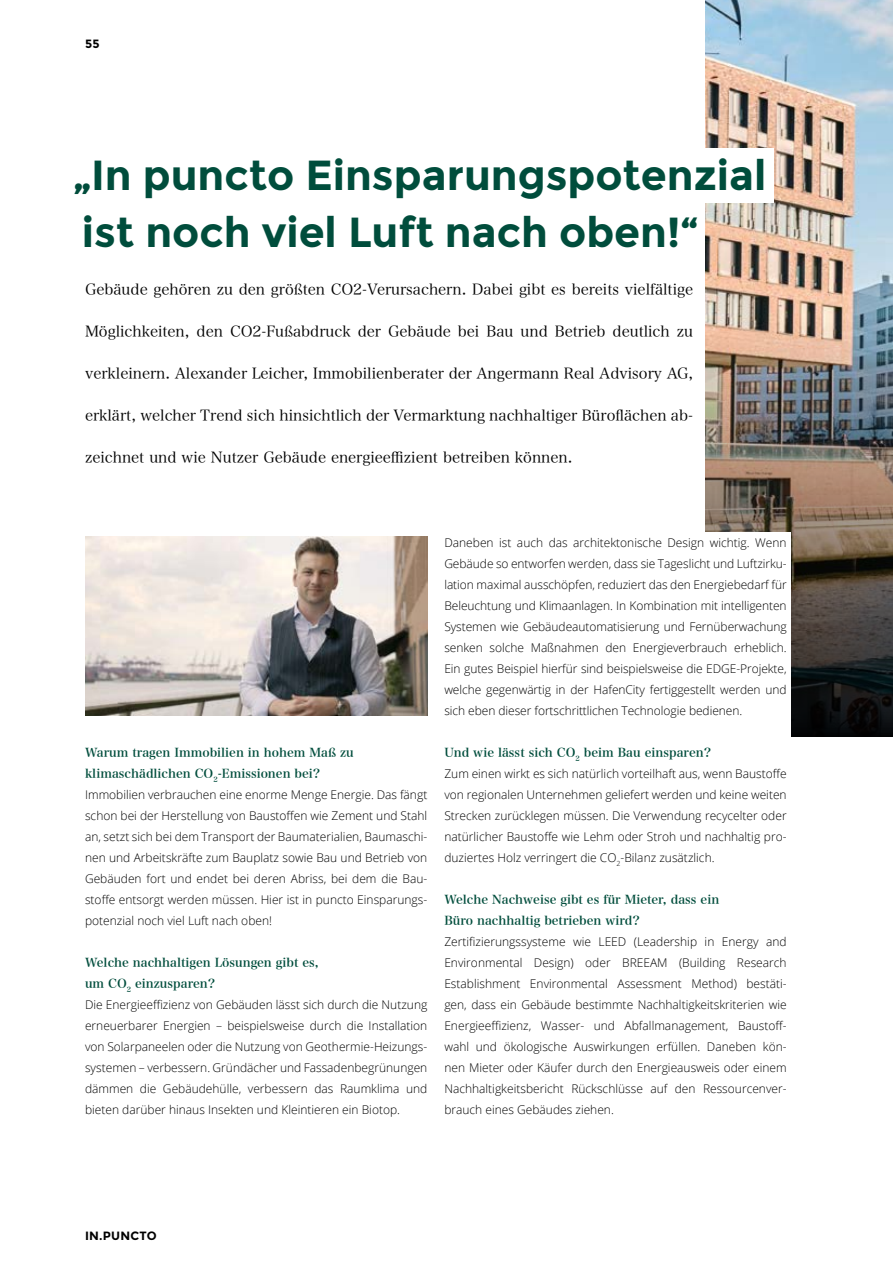
<style>
.page{position:relative;width:893px;height:1263px;background:#fff}
.page>*{position:absolute;margin:0;border:0;box-sizing:border-box;transform-origin:0 0}
.t1{font:700 42px/57px "Montserrat";color:#004d3c}
.t2{font:15px "Hira Min Pro W3";color:#000}
.t3{font:300 12px/21px "Open Sans";color:#000}
.t4{font:700 12px "Montserrat";letter-spacing:.02em;color:#000}
.s1{font-family:"Hira Min Pro N W6";font-weight:400;color:#004d3c}
</style>
<div class="page">
<img style="left:705px;top:0;width:188px;height:316px">
<img style="left:705px;top:316px;width:188px;height:420px">
<img style="left:85px;top:536px;width:342px;height:179px">
<div style="left:440px;top:532px;width:351px;height:263px;background:#fff"></div>
<div style="left:684px;top:148px;width:90px;height:55px;background:#fff"></div>
<hr style="left:892px;top:462px;width:1px;height:98px;background:#004d3c">
<p class="t4" style="left:85px;top:37px;width:16px">55</p>
<p class="t1" style="left:73px;top:147px;width:694px">„In puncto Einsparungspotenzial ist noch viel Luft nach oben!“</p>
<p class="t2" style="left:85px;top:277px;width:610px">Gebäude gehören zu den größten CO2-Verursachern. Dabei gibt es bereits vielfältige</p>
<p class="t2" style="left:85px;top:319px;width:610px">Möglichkeiten, den CO2-Fußabdruck der Gebäude bei Bau und Betrieb deutlich zu</p>
<p class="t2" style="left:85px;top:361px;width:610px">verkleinern. Alexander Leicher, Immobilienberater der Angermann Real Advisory AG,</p>
<p class="t2" style="left:85px;top:403px;width:610px">erklärt, welcher Trend sich hinsichtlich der Vermarktung nachhaltiger Büroflächen ab-</p>
<p class="t2" style="left:85px;top:445px;width:489px">zeichnet und wie Nutzer Gebäude energieeffizient betreiben können.</p>
<p class="t3" style="left:85px;top:742px;width:344px"><span class="s1">Warum tragen Immobilien in hohem Maß zu klimaschädlichen CO</span><sub>2</sub><span class="s1">-Emissionen bei?<br></span>Immobilien verbrauchen eine enorme Menge Energie. Das fängt schon bei der Herstellung von Baustoffen wie Zement und Stahl an, setzt sich bei dem Transport der Baumaterialien, Baumaschi&shy;nen und Arbeitskräfte zum Bauplatz sowie Bau und Betrieb von Gebäuden fort und endet bei deren Abriss, bei dem die Bau&shy;stoffe entsorgt werden müssen. Hier ist in puncto Einsparungs&shy;potenzial noch viel Luft nach oben!</p>
<p class="t3" style="left:85px;top:952px;width:344px"><span class="s1">Welche nachhaltigen Lösungen gibt es,<br>um CO</span><sub>2</sub> <span class="s1">einzusparen?<br></span>Die Energieeffizienz von Gebäuden lässt sich durch die Nutzung erneuerbarer Energien – beispielsweise durch die Instal lation von Solarpaneelen oder die Nutzung von Geothermie-Heizungs&shy;systemen – verbessern. Gründächer und Fas sadenbegrünungen dämmen die Gebäudehülle, verbessern das Raumklima und bieten darüber hinaus Insekten und Kleintieren ein Biotop.</p>
<p class="t3" style="left:444px;top:532px;width:344px;text-align:justify">Daneben ist auch das architektonische Design wichtig. Wenn Gebäude so entworfen werden, dass sie Tageslicht und Luftzirku&shy;lation maximal ausschöpfen, reduziert das den Energiebedarf für Beleuchtung und Klimaanlagen. In Kombination mit intelligenten Systemen wie Gebäudeautomatisierung und Fernüberwachung senken solche Maßnahmen den Energieverbrauch erheblich.<br>Ein gutes Beispiel hierfür sind beispielsweise die EDGE-Projekte, welche gegenwärtig in der HafenCity fertiggestellt werden und sich eben dieser fortschrittlichen Technologie bedienen.</p>
<p class="t3" style="left:444px;top:742px;width:344px"><span class="s1">Und wie lässt sich CO</span><sub>2</sub> <span class="s1">beim Bau einsparen?<br></span>Zum einen wirkt es sich natürlich vorteilhaft aus, wenn Baustoffe von regionalen Unternehmen geliefert werden und keine weiten Strecken zurücklegen müssen. Die Verwendung recycelter oder natürlicher Baustoffe wie Lehm oder Stroh und nachhaltig pro&shy;duziertes Holz verringert die CO<sub>2</sub>-Bilanz zusätzlich.</p>
<p class="t3" style="left:444px;top:889px;width:344px"><span class="s1">Welche Nachweise gibt es für Mieter, dass ein<br>Büro nachhaltig betrieben wird?<br></span>Zertifizierungssysteme wie LEED (Leadership in Energy and Environmental Design) oder BREEAM (Building Research Establishment Environmental Assessment Method) bestäti&shy;gen, dass ein Gebäude bestimmte Nachhaltigkeitskriterien wie Energie effizienz, Wasser- und Abfallmanagement, Baustoff&shy;wahl und ökologische Auswirkungen erfüllen. Daneben kön&shy;nen Mieter oder Käufer durch den Energieausweis oder einem Nachhaltigkeits bericht Rückschlüsse auf den Ressourcenver&shy;brauch eines Gebäudes ziehen.</p>
<p class="t4" style="left:85px;top:1229px;width:73px">IN.PUNCTO</p>
</div>
